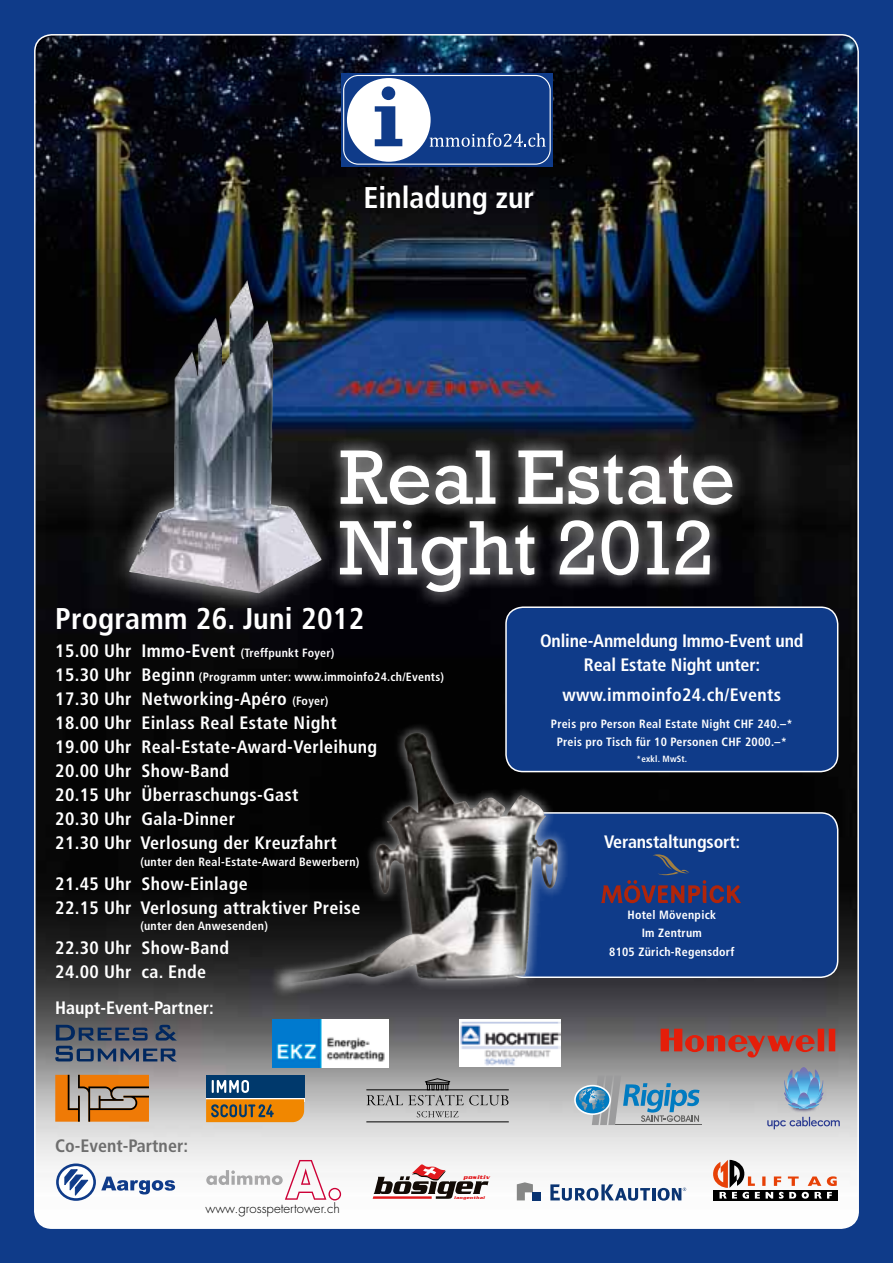
<style>
.page{position:relative;width:893px;height:1263px;background:#0f3b89}
.page>*{position:absolute;margin:0;border:0;box-sizing:border-box;transform-origin:0 0}
.t1{font:78.45px/70.7px "Rockwell";color:#fff}
.t2{font:700 condensed 30px "Frutiger";color:#fff}
.t3{font:700 condensed 18px/24px "Frutiger";letter-spacing:.02em;color:#fff}
.t4{font:700 condensed 18px/24px "Frutiger";letter-spacing:-.01em;color:#fff;text-align:center}
.t5{font:700 condensed 18px "Frutiger";color:#fff}
.t6{font:700 condensed 18px "Frutiger";color:#6e6e6e}
.t7{font:300 13.2px "Futura";color:#000}
.t8{font:700 condensed 12px/18.5px "Frutiger";letter-spacing:.02em;color:#fff;text-align:center}
.t9{font:700 condensed 9px "Frutiger";letter-spacing:.02em;color:#fff}
.t10{font:italic 700 6px "Serpentine";letter-spacing:.065em;color:#e1191d}
.t11{font:italic 700 4.35px "Serpentine";letter-spacing:.085em;color:#e1191d}
.s1{font-size:12px}
.s2{font-size:18px}
</style>
<div class="page">
<img style="left:35px;top:35px;width:823px;height:1193px">
<div style="left:342px;top:73px;width:211px;height:93px;background:#0f3b89"></div>
<div style="left:343px;top:75px;width:208px;height:90px;border:1px solid #fff;border-radius:15px"></div>
<div style="left:347px;top:78px;width:84px;height:84px;background:#fff;border-radius:50%"></div>
<svg style="left:430px;top:133px;width:116px;height:14px"></svg>
<svg style="left:375px;top:106px;width:27px;height:40px"></svg>
<div style="left:382px;top:86px;width:13px;height:14px;background:#0f3b89;border-radius:50%"></div>
<div style="left:325px;top:435px;width:423px;height:172px;background:#fff;opacity:.85"></div>
<div style="left:109px;top:480px;width:230px;height:134px;background:#fff;opacity:.85"></div>
<img style="left:129px;top:280px;width:193px;height:313px">
<div style="left:506px;top:607px;width:332px;height:164px;background:#0f3b89;border-radius:17px"></div>
<div style="left:505px;top:606px;width:333px;height:166px;border:2px solid #fff;border-radius:17px"></div>
<div style="left:506px;top:813px;width:332px;height:164px;background:#0f3b89;border-radius:17px"></div>
<div style="left:505px;top:812px;width:333px;height:166px;border:2px solid #fff;border-radius:17px"></div>
<svg style="left:601px;top:854px;width:140px;height:49px"></svg>
<div style="left:206px;top:1095px;width:98px;height:6px;background:#fff"></div>
<div style="left:206px;top:1075px;width:98px;height:23px;background:#00396c"></div>
<svg style="left:206px;top:1099px;width:98px;height:23px;background:#cb7d16"></svg>
<svg style="left:212px;top:1080px;width:37px;height:13px"></svg>
<svg style="left:55px;top:1075px;width:94px;height:47px;background:#c18141"></svg>
<svg style="left:417px;top:1111px;width:42px;height:6px"></svg>
<hr style="left:366px;top:1121px;width:143px;height:1px;background:#000">
<hr style="left:366px;top:1089px;width:143px;height:1px;background:#000">
<svg style="left:367px;top:1078px;width:141px;height:27px;background:#9c9c9c"></svg>
<img style="left:273px;top:1019px;width:116px;height:48px">
<svg style="left:661px;top:1029px;width:174px;height:28px;background:#9f524b"></svg>
<svg style="left:55px;top:1046px;width:122px;height:15px;background:#4e5c73"></svg>
<svg style="left:56px;top:1025px;width:92px;height:15px"></svg>
<svg style="left:156px;top:1025px;width:21px;height:15px"></svg>
<img style="left:459px;top:1019px;width:102px;height:48px">
<hr style="left:615px;top:1124px;width:86px;height:1px;background:#626261">
<svg style="left:574px;top:1085px;width:37px;height:30px"></svg>
<div style="left:576px;top:1086px;width:33px;height:27px;background:#007bc1;border-radius:50%"></div>
<svg style="left:579px;top:1075px;width:121px;height:50px;background:#8ba7b8"></svg>
<svg style="left:767px;top:1117px;width:73px;height:12px"></svg>
<img style="left:787px;top:1109px;width:33px;height:4px">
<svg style="left:783px;top:1067px;width:41px;height:42px;background:#77a4c9"></svg>
<div style="left:269px;top:721px;width:300px;height:277px;background:#fff;opacity:.75"></div>
<img style="left:280px;top:733px;width:278px;height:274px">
<svg style="left:57px;top:1165px;width:38px;height:34px"></svg>
<div style="left:56px;top:1163px;width:40px;height:38px;border:3px solid #0f3b89;border-radius:50%"></div>
<svg style="left:101px;top:1176px;width:74px;height:18px"></svg>
<svg style="left:64px;top:1169px;width:26px;height:28px"></svg>
<svg style="left:373px;top:1164px;width:115px;height:35px;background:#b39f9e"></svg>
<div style="left:713px;top:1190px;width:125px;height:10px;background:#000"></div>
<svg style="left:713px;top:1160px;width:124px;height:39px;background:#bfaca5"></svg>
<svg style="left:517px;top:1182px;width:16px;height:18px"></svg>
<div style="left:533px;top:1192px;width:8px;height:8px;background:#0a3472"></div>
<svg style="left:550px;top:1184px;width:136px;height:17px;background:#9aabc4"></svg>
<svg style="left:206px;top:1160px;width:135px;height:40px;background:#eee3e6"></svg>
<h2 class="t2" style="left:363px;top:180px;width:172px">Einladung zur</h2>
<h1 class="t1" style="left:340px;top:441px;width:397px">Real Estate<br>Night 2012</h1>
<h2 class="t2" style="left:55px;top:601px;width:311px">Programm 26. Juni 2012</h2>
<p class="t3" style="left:55px;top:639px;width:281px">15.00 Uhr Immo-Event <span class="s1">(Treffpunkt Foyer)</span></p>
<p class="t8" style="left:55px;top:668px;width:390px"><span class="s2">15.30 Uhr Beginn</span> (Programm unter: www.immoinfo24.ch/Events)</p>
<p class="t3" style="left:55px;top:687px;width:324px">17.30 Uhr Networking-Apéro <span class="s1">(Foyer)<br></span>18.00 Uhr Einlass Real Estate Night<br>19.00 Uhr Real-Estate-Award-Verleihung<br>20.00 Uhr Show-Band<br>20.15 Uhr Überraschungs-Gast<br>20.30 Uhr Gala-Dinner<br>21.30 Uhr Verlosung der Kreuzfahrt</p>
<p class="t8" style="left:140px;top:852px;width:221px">(unter den Real-Estate-Award Bewerbern)</p>
<p class="t3" style="left:55px;top:871px;width:307px">21.45 Uhr Show-Einlage<br>22.15 Uhr Verlosung attraktiver Preise</p>
<p class="t8" style="left:140px;top:917px;width:129px">(unter den Anwesenden)</p>
<p class="t3" style="left:55px;top:936px;width:175px">22.30 Uhr Show-Band<br>24.00 Uhr ca. Ende</p>
<p class="t5" style="left:55px;top:997px;width:160px">Haupt-Event-Partner:</p>
<p class="t6" style="left:55px;top:1135px;width:134px">Co-Event-Partner:</p>
<p class="t7" style="left:205px;top:1200px;width:136px">www.grosspetertower.ch</p>
<p class="t10" style="left:463px;top:1173px;width:27px">positiv</p>
<p class="t11" style="left:454px;top:1195px;width:32px">langenthal</p>
<p class="t4" style="left:540px;top:628px;width:265px">Online-Anmeldung Immo-Event und<br>Real Estate Night unter:</p>
<p class="t3" style="left:562px;top:683px;width:220px">www.immoinfo24.ch/Events</p>
<p class="t8" style="left:551px;top:715px;width:243px;line-height:18px">Preis pro Person Real Estate Night CHF 240.–*<br>Preis pro Tisch für 10 Personen CHF 2000.–*</p>
<p class="t9" style="left:636px;top:753px;width:52px">*exkl. MwSt.</p>
<p class="t4" style="left:604px;top:830px;width:138px">Veranstaltungsort:</p>
<p class="t8" style="left:609px;top:905px;width:127px">Hotel Mövenpick<br>Im Zentrum<br>8105 Zürich-Regensdorf</p>
</div>
